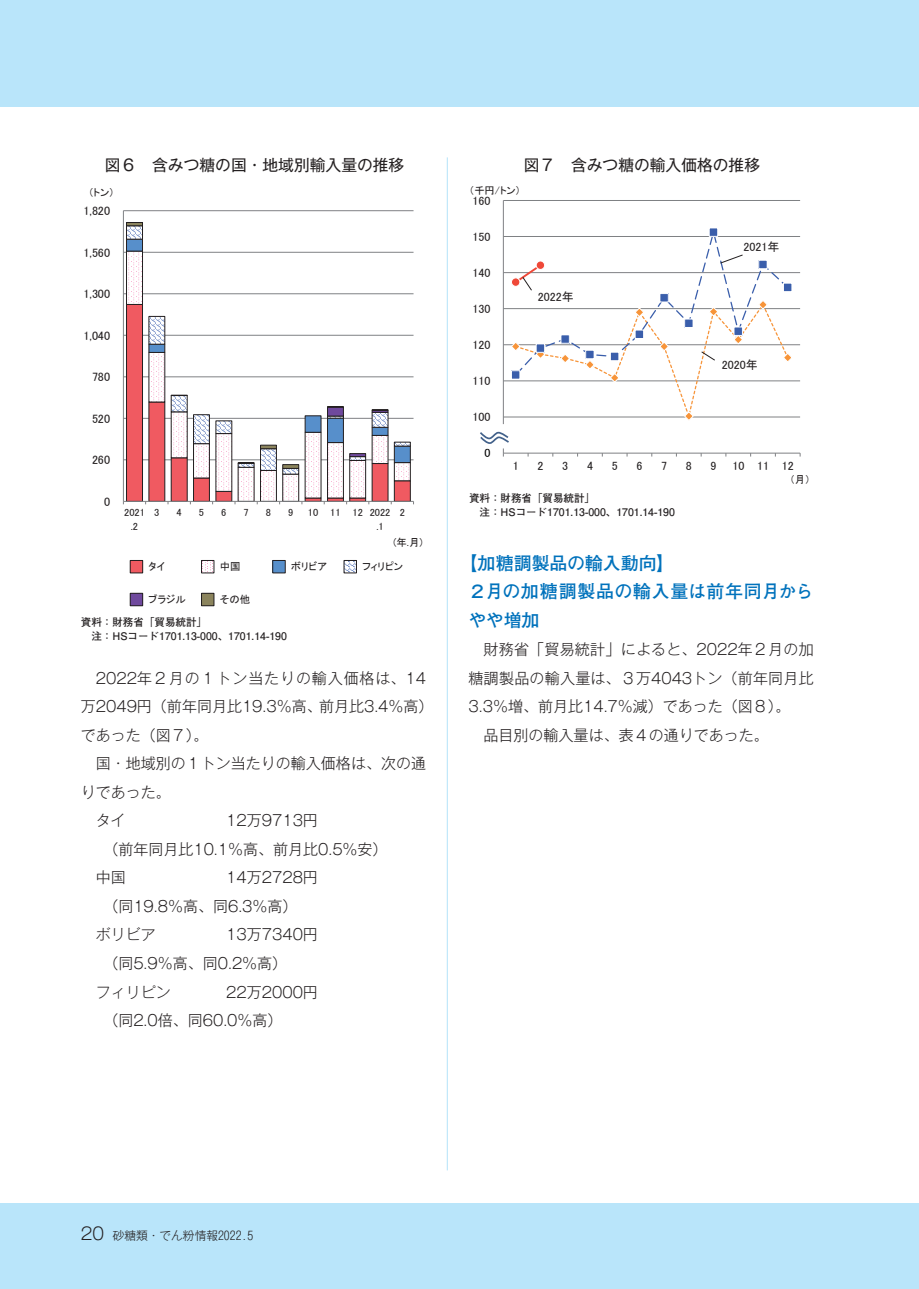
<style>
.page{position:relative;width:919px;height:1289px;background:#fff}
.page>*{position:absolute;margin:0;border:0;box-sizing:border-box;transform-origin:0 0}
.t1{font:700 18px/28.5px "Futo Go B101 Pr 5";color:#0072bc}
.t2{font:15.75px "Gothic MB101 Pr 5";color:#231f20}
.t3{font:300 15px/28.5px "Gothic MB101 Pr 5";color:#231f20}
.t4{font:12.15px "MS P Gothic";color:#231f20}
.t5{font:12px "MS P Gothic";color:#231f20}
.t6{font:12px "MS P Gothic";color:#000}
.t7{font:300 11.7px "Gothic MB101 Pr 5";color:#231f20}
.t8{font:700 10.5px/13.5px "Futo Go B101 Pro";color:#231f20}
.t9{font:10.35px/13.5px "MS P Gothic";color:#231f20;text-align:center}
.s1{font-size:16.95px}
</style>
<div class="page">
<div style="left:0;top:1203px;width:905px;height:85px;background:#b9e5fa"></div>
<div style="left:906px;top:1203px;width:12px;height:85px;background:#b9e5fa"></div>
<div style="left:0;top:0;width:905px;height:106px;background:#b9e5fa"></div>
<div style="left:906px;top:0;width:12px;height:106px;background:#b9e5fa"></div>
<hr style="left:447px;top:157px;width:1px;height:1013px;background:#b9e5fa">
<hr style="left:503px;top:416px;width:297px;height:1px;background:#7f8184">
<hr style="left:503px;top:380px;width:297px;height:1px;background:#7f8184">
<hr style="left:503px;top:344px;width:297px;height:1px;background:#7f8184">
<hr style="left:503px;top:308px;width:297px;height:1px;background:#7f8184">
<hr style="left:503px;top:272px;width:297px;height:1px;background:#7f8184">
<hr style="left:503px;top:236px;width:297px;height:1px;background:#7f8184">
<hr style="left:503px;top:200px;width:297px;height:1px;background:#7f8184">
<hr style="left:503px;top:200px;width:1px;height:253px;background:#7f8184">
<hr style="left:503px;top:453px;width:297px;height:1px;background:#7f8184">
<svg style="left:510px;top:228px;width:282px;height:192px"></svg>
<div style="left:477px;top:425px;width:35px;height:22px;background:#fff"></div>
<svg style="left:480px;top:431px;width:29px;height:13px"></svg>
<hr style="left:123px;top:459px;width:290px;height:1px;background:#7f8184">
<hr style="left:123px;top:418px;width:290px;height:1px;background:#7f8184">
<hr style="left:123px;top:376px;width:290px;height:1px;background:#7f8184">
<hr style="left:123px;top:335px;width:290px;height:1px;background:#7f8184">
<hr style="left:123px;top:293px;width:290px;height:1px;background:#7f8184">
<hr style="left:123px;top:252px;width:290px;height:1px;background:#7f8184">
<hr style="left:123px;top:210px;width:290px;height:1px;background:#7f8184">
<svg style="left:126px;top:474px;width:284px;height:27px"></svg>
<svg style="left:126px;top:226px;width:284px;height:248px"></svg>
<div style="left:126px;top:222px;width:17px;height:4px;border:1px solid #231f20"></div>
<svg style="left:171px;top:395px;width:16px;height:1px"></svg>
<svg style="left:238px;top:463px;width:16px;height:1px"></svg>
<div style="left:260px;top:445px;width:16px;height:4px;border:1px solid #231f20"></div>
<div style="left:282px;top:464px;width:17px;height:4px;border:1px solid #231f20"></div>
<svg style="left:327px;top:406px;width:61px;height:51px"></svg>
<hr style="left:123px;top:211px;width:1px;height:290px;background:#7f8184">
<hr style="left:123px;top:501px;width:290px;height:1px;background:#7f8184">
<div style="left:130px;top:560px;width:13px;height:13px;background:#f05a61"></div>
<div style="left:130px;top:560px;width:13px;height:13px;border:1px solid #231f20"></div>
<svg style="left:205px;top:562px;width:6px;height:9px"></svg>
<div style="left:201px;top:560px;width:13px;height:13px;border:1px solid #231f20"></div>
<div style="left:273px;top:560px;width:12px;height:13px;background:#578fcb"></div>
<div style="left:272px;top:560px;width:13px;height:13px;border:1px solid #231f20"></div>
<svg style="left:346px;top:562px;width:8px;height:9px"></svg>
<div style="left:344px;top:560px;width:12px;height:13px;border:1px solid #231f20"></div>
<div style="left:130px;top:593px;width:13px;height:12px;background:#6f499d"></div>
<div style="left:130px;top:593px;width:13px;height:13px;border:1px solid #231f20"></div>
<div style="left:201px;top:593px;width:13px;height:12px;background:#8b845d"></div>
<div style="left:201px;top:593px;width:13px;height:13px;border:1px solid #231f20"></div>
<p class="t2" style="left:105px;top:152px;width:301px">図６　含みつ糖の国・地域別輸入量の推移</p>
<p class="t9" style="left:88px;top:185px;width:28px">（トン）</p>
<p class="t4" style="left:83px;top:205px;width:28px">1,820</p>
<p class="t4" style="left:83px;top:246px;width:28px">1,560</p>
<p class="t4" style="left:83px;top:288px;width:28px">1,300</p>
<p class="t4" style="left:83px;top:329px;width:28px">1,040</p>
<p class="t4" style="left:92px;top:371px;width:20px">780</p>
<p class="t4" style="left:92px;top:412px;width:20px">520</p>
<p class="t4" style="left:92px;top:454px;width:20px">260</p>
<p class="t4" style="left:104px;top:495px;width:8px">0</p>
<p class="t9" style="left:124px;top:506px;width:22px">2021 .2</p>
<p class="t9" style="left:154px;top:506px;width:7px">3</p>
<p class="t9" style="left:176px;top:506px;width:7px">4</p>
<p class="t9" style="left:199px;top:506px;width:7px">5</p>
<p class="t9" style="left:221px;top:506px;width:7px">6</p>
<p class="t9" style="left:243px;top:506px;width:7px">7</p>
<p class="t9" style="left:266px;top:506px;width:7px">8</p>
<p class="t9" style="left:288px;top:506px;width:7px">9</p>
<p class="t9" style="left:376px;top:506px;width:16px;text-align:left;text-indent:-68px">10 11 12 2022 .1</p>
<p class="t9" style="left:400px;top:506px;width:7px">2</p>
<p class="t9" style="left:149px;top:560px;width:18px">タイ</p>
<p class="t9" style="left:220px;top:560px;width:22px">中国</p>
<p class="t9" style="left:291px;top:560px;width:37px">ボリビア</p>
<p class="t9" style="left:362px;top:560px;width:42px">フィリピン</p>
<p class="t9" style="left:149px;top:593px;width:39px">ブラジル</p>
<p class="t9" style="left:220px;top:593px;width:32px">その他</p>
<p class="t9" style="left:393px;top:535px;width:31px">(年.月)</p>
<p class="t8" style="left:81px;top:614px;width:207px">資料：財務省「貿易統計」<br>　注：HSコード1701.13-000、1701.14-190</p>
<p class="t3" style="left:81px;top:662px;width:354px;text-indent:15px">2022年２月の１トン当たりの輸入価格は、14万2049円（前年同月比19.3％高、前月比3.4％高）であった（図７）。</p>
<p class="t3" style="left:96px;top:748px;width:332px">国・地域別の１トン当たりの輸入価格は、次の通</p>
<p class="t3" style="left:81px;top:776px;width:91px">りであった。</p>
<p class="t3" style="left:96px;top:805px;width:31px">タイ</p>
<p class="t3" style="left:96px;top:805px;width:293px;text-indent:130px">12万9713円<br>　（前年同月比10.1％高、前月比0.5％安）中国</p>
<p class="t3" style="left:96px;top:862px;width:224px;text-indent:130px">14万2728円　（同19.8％高、同6.3％高）<br>ボリビア</p>
<p class="t3" style="left:96px;top:919px;width:224px;text-indent:130px">13万7340円　（同5.9％高、同0.2％高）<br>フィリピン</p>
<p class="t3" style="left:96px;top:976px;width:224px;text-indent:130px">22万2000円　（同2.0倍、同60.0％高）</p>
<p class="t2" style="left:523px;top:152px;width:238px">図７　含みつ糖の輸入価格の推移</p>
<p class="t9" style="left:469px;top:183px;width:53px">（千円/トン）</p>
<p class="t5" style="left:472px;top:194px;width:19px">160</p>
<p class="t5" style="left:472px;top:230px;width:19px">150</p>
<p class="t5" style="left:472px;top:267px;width:19px">140</p>
<p class="t5" style="left:472px;top:303px;width:19px">130</p>
<p class="t5" style="left:472px;top:339px;width:19px">120</p>
<p class="t5" style="left:472px;top:375px;width:19px">110</p>
<p class="t5" style="left:472px;top:411px;width:19px">100</p>
<p class="t6" style="left:484px;top:447px;width:7px">0</p>
<p class="t5" style="left:537px;top:291px;width:37px">2022年</p>
<p class="t5" style="left:743px;top:241px;width:37px">2021年</p>
<p class="t5" style="left:721px;top:359px;width:37px">2020年</p>
<p class="t5" style="left:512px;top:460px;width:7px">1</p>
<p class="t5" style="left:537px;top:460px;width:7px">2</p>
<p class="t5" style="left:562px;top:460px;width:7px">3</p>
<p class="t5" style="left:587px;top:460px;width:7px">4</p>
<p class="t5" style="left:611px;top:460px;width:7px">5</p>
<p class="t5" style="left:636px;top:460px;width:7px">6</p>
<p class="t5" style="left:661px;top:460px;width:7px">7</p>
<p class="t5" style="left:686px;top:460px;width:7px">8</p>
<p class="t5" style="left:710px;top:460px;width:7px">9</p>
<p class="t5" style="left:732px;top:460px;width:63px">10 11 12</p>
<p class="t9" style="left:789px;top:472px;width:22px">（月）</p>
<p class="t8" style="left:469px;top:490px;width:207px">資料：財務省「貿易統計」<br>　注：HSコード1701.13-000、1701.14-190</p>
<p class="t1" style="left:468px;top:547px;width:347px;text-indent:-9px">【加糖調製品の輸入動向】<br>２月の加糖調製品の輸入量は前年同月からやや増加</p>
<p class="t3" style="left:483px;top:634px;width:331px">財務省「貿易統計」によると、2022年２月の加</p>
<p class="t3" style="left:468px;top:662px;width:346px">糖調製品の輸入量は、３万4043トン（前年同月比</p>
<p class="t3" style="left:468px;top:691px;width:323px">3.3％増、前月比14.7％減）であった（図８）。</p>
<p class="t3" style="left:483px;top:719px;width:286px">品目別の輸入量は、表４の通りであった。</p>
<p class="t7" style="left:81px;top:1225px;width:174px"><span class="s1">20</span> 砂糖類・でん粉情報2022.5</p>
</div>
